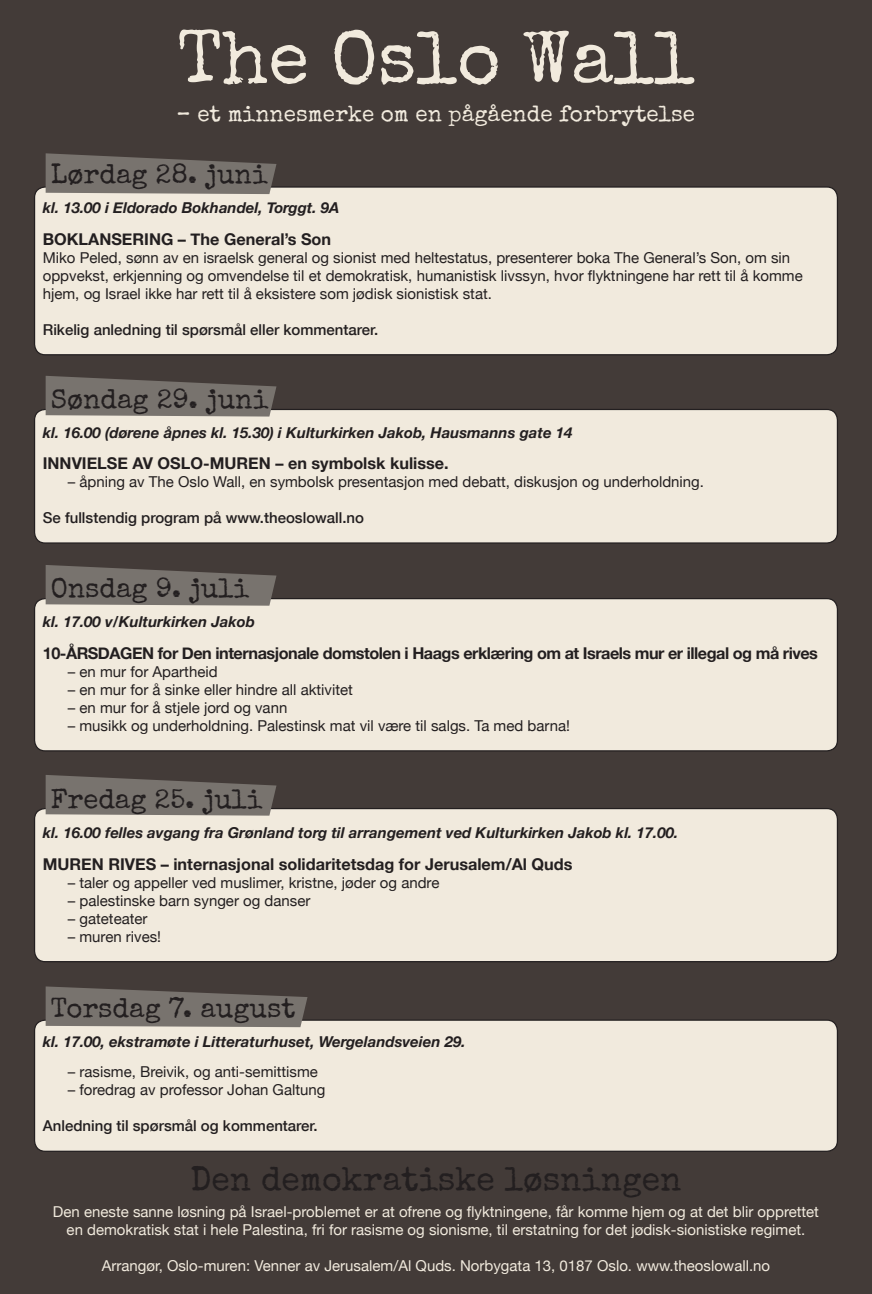
<style>
.page{position:relative;width:872px;height:1294px;background:#fff}
.page>*{position:absolute;margin:0;border:0;box-sizing:border-box;transform-origin:0 0}
.t1{font:75px "Special Elite";color:#f1eadd}
.t2{font:33.75px "Special Elite";color:#231f20}
.t3{font:27.5px "Special Elite";color:#231f20}
.t4{font:22.5px "Special Elite";color:#f1eadd}
.t5{font:700 16.25px "Helvetica Neue";color:#231f20}
.t6{font:700 16.25px "Helvetica Neue";letter-spacing:-.03em;color:#231f20}
.t7{font:15px/18px "Helvetica Neue";color:#231f20}
.t8{font:15px/18px "Helvetica Neue";color:#f1eadd;text-align:center}
.t9{font:italic 700 15px "Helvetica Neue";color:#231f20}
.t10{font:500 15px "Helvetica Neue";color:#231f20}
</style>
<div class="page">
<div style="left:0;top:0;width:872px;height:1293px;background:#433b38"></div>
<div style="left:35px;top:187px;width:802px;height:168px;background:#f1eadd;border-radius:11px"></div>
<div style="left:34px;top:186px;width:804px;height:169px;border:1px solid #231f20;border-radius:11px"></div>
<svg style="left:46px;top:153px;width:230px;height:41px"></svg>
<div style="left:35px;top:409px;width:802px;height:134px;background:#f1eadd;border-radius:11px"></div>
<div style="left:34px;top:409px;width:804px;height:134px;border:1px solid #231f20;border-radius:11px"></div>
<svg style="left:46px;top:376px;width:230px;height:40px"></svg>
<div style="left:35px;top:598px;width:802px;height:152px;background:#f1eadd;border-radius:11px"></div>
<div style="left:34px;top:598px;width:804px;height:153px;border:1px solid #231f20;border-radius:11px"></div>
<svg style="left:46px;top:565px;width:230px;height:40px"></svg>
<div style="left:35px;top:808px;width:802px;height:153px;background:#f1eadd;border-radius:11px"></div>
<div style="left:34px;top:808px;width:804px;height:154px;border:1px solid #231f20;border-radius:11px"></div>
<svg style="left:46px;top:775px;width:230px;height:40px"></svg>
<div style="left:35px;top:1020px;width:802px;height:131px;background:#f1eadd;border-radius:11px"></div>
<div style="left:34px;top:1019px;width:804px;height:132px;border:1px solid #231f20;border-radius:11px"></div>
<svg style="left:46px;top:986px;width:261px;height:41px"></svg>
<p class="t1" style="left:177px;top:10px;width:518px">The Oslo Wall</p>
<p class="t4" style="left:177px;top:100px;width:519px">– et minnesmerke om en pågående forbrytelse</p>
<p class="t3" style="left:51px;top:157px;width:218px">Lørdag 28. juni</p>
<p class="t9" style="left:43px;top:196px;width:298px">kl. 13.00 i Eldorado Bokhandel, Torggt. 9A</p>
<p class="t5" style="left:43px;top:226px;width:290px">BOKLANSERING – The General’s Son</p>
<p class="t7" style="left:43px;top:249px;width:761px">Miko Peled, sønn av en israelsk general og sionist med heltestatus, presenterer boka The General’s Son, om sin oppvekst, erkjenning og omvendelse til et demokratisk, humanistisk livssyn, hvor flyktningene har rett til å komme hjem, og Israel ikke har rett til å eksistere som jødisk sionistisk stat.</p>
<p class="t10" style="left:43px;top:317px;width:337px">Rikelig anledning til spørsmål eller kommentarer.</p>
<p class="t3" style="left:51px;top:381px;width:219px">Søndag 29. juni</p>
<p class="t9" style="left:43px;top:420px;width:531px">kl. 16.00 (dørene åpnes kl. 15.30) i Kulturkirken Jakob, Hausmanns gate 14</p>
<p class="t5" style="left:43px;top:450px;width:407px">INNVIELSE AV OSLO-MUREN – en symbolsk kulisse.</p>
<p class="t7" style="left:68px;top:473px;width:638px">– åpning av The Oslo Wall, en symbolsk presentasjon med debatt, diskusjon og underholdning.</p>
<p class="t10" style="left:43px;top:505px;width:323px">Se fullstendig program på www.theoslowall.no</p>
<p class="t3" style="left:51px;top:571px;width:200px">Onsdag 9. juli</p>
<p class="t9" style="left:43px;top:610px;width:214px">kl. 17.00 v/Kulturkirken Jakob</p>
<p class="t6" style="left:43px;top:640px;width:776px">10-ÅRSDAGEN for Den internasjonale domstolen i Haags erklæring om at Israels mur er illegal og må rives</p>
<p class="t7" style="left:68px;top:663px;width:151px">– en mur for Apartheid</p>
<p class="t7" style="left:68px;top:681px;width:287px">– en mur for å sinke eller hindre all aktivitet</p>
<p class="t7" style="left:68px;top:699px;width:221px">– en mur for å stjele jord og vann</p>
<p class="t7" style="left:68px;top:717px;width:504px">– musikk og underholdning. Palestinsk mat vil være til salgs. Ta med barna!</p>
<p class="t3" style="left:51px;top:781px;width:213px">Fredag 25. juli</p>
<p class="t9" style="left:43px;top:821px;width:637px">kl. 16.00 felles avgang fra Grønland torg til arrangement ved Kulturkirken Jakob kl. 17.00.</p>
<p class="t5" style="left:43px;top:851px;width:531px">MUREN RIVES – internasjonal solidaritetsdag for Jerusalem/Al Quds</p>
<p class="t7" style="left:68px;top:874px;width:373px">– taler og appeller ved muslimer, kristne, jøder og andre</p>
<p class="t7" style="left:68px;top:892px;width:244px">– palestinske barn synger og danser</p>
<p class="t7" style="left:68px;top:910px;width:81px">– gateteater</p>
<p class="t7" style="left:68px;top:928px;width:95px">– muren rives!</p>
<p class="t3" style="left:51px;top:990px;width:246px">Torsdag 7. august</p>
<p class="t9" style="left:43px;top:1030px;width:424px">kl. 17.00, ekstramøte i Litteraturhuset, Wergelandsveien 29.</p>
<p class="t7" style="left:68px;top:1063px;width:252px">– rasisme, Breivik, og anti-semittisme</p>
<p class="t7" style="left:68px;top:1081px;width:259px">– foredrag av professor Johan Galtung</p>
<p class="t10" style="left:43px;top:1113px;width:276px">Anledning til spørsmål og kommentarer.</p>
<p class="t2" style="left:190px;top:1157px;width:492px">Den demokratiske løsningen</p>
<p class="t8" style="left:53px;top:1203px;width:767px">Den eneste sanne løsning på Israel-problemet er at ofrene og flyktningene, får komme hjem og at det blir opprettet en demokratisk stat i hele Palestina, fri for rasisme og sionisme, til erstatning for det jødisk-sionistiske regimet.</p>
<p class="t8" style="left:102px;top:1257px;width:670px">Arrangør, Oslo-muren: Venner av Jerusalem/Al Quds. Norbygata 13, 0187 Oslo. www.theoslowall.no</p>
</div>
